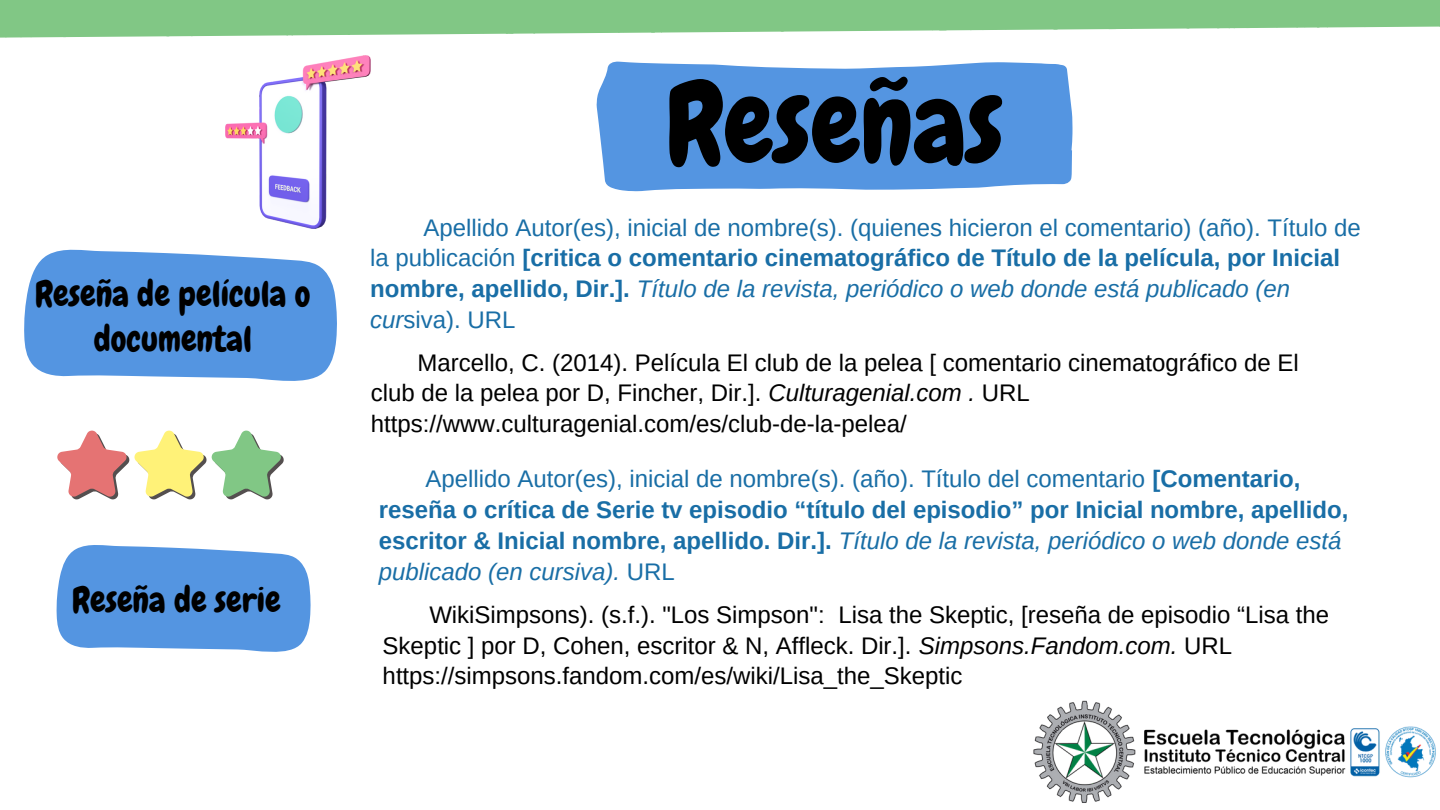
<style>
.page{position:relative;width:1440px;height:810px;background:#fff}
.page>*{position:absolute;margin:0;border:0;box-sizing:border-box;transform-origin:0 0}
.t1{font:112.5px "Chewy";color:#000}
.t2{font:35.1px/45.4px "Chewy";color:#000;text-align:center}
.t3{font:35px "Chewy";color:#000}
.t4{font:24px/30.8px "Arimo";color:#000}
.t5{font:700 24px/30.8px "Arimo";color:#196ea6}
.t6{font:24px/30.8px "Arimo";color:#196ea6}
.s1{font-weight:700}
.s2{font-style:italic}
.s3{font-weight:400}
.s4{font-weight:400;font-style:italic}
</style>
<div class="page">
<img style="left:1033px;top:700px;width:403px;height:103px">
<svg style="left:596px;top:61px;width:477px;height:131px;background:#619de3"></svg>
<svg style="left:24px;top:249px;width:313px;height:132px;background:#66a0e4"></svg>
<svg style="left:56px;top:545px;width:255px;height:107px;background:#65a0e4"></svg>
<img style="left:226px;top:56px;width:144px;height:172px">
<svg style="left:57px;top:430px;width:227px;height:70px"></svg>
<svg style="left:0;top:0;width:1440px;height:37px;background:#91ce95"></svg>
<p class="t2" style="left:35px;top:271px;width:277px">Reseña de película o documental</p>
<p class="t3" style="left:72px;top:578px;width:210px">Reseña de serie</p>
<p class="t1" style="left:666px;top:52px;width:339px">Reseñas</p>
<p class="t6" style="left:370px;top:212px;width:992px;text-indent:53px">Apellido Autor(es), inicial de nombre(s). (quienes hicieron el comentario) (año). Título de la publicación <span class="s1">[critica o comentario cinematográfico de Título de la película, por Inicial nombre, apellido, Dir.].</span> <span class="s2">Título de la revista, periódico o web donde está publicado (en cur</span>siva). URL</p>
<p class="t4" style="left:371px;top:347px;width:929px;text-indent:47px">Marcello, C. (2014). Película El club de la pelea [ comentario cinematográfico de El club de la pelea por D, Fincher, Dir.]. <span class="s2">Culturagenial.com .</span> URL https://www.culturagenial.com/es/club-de-la-pelea/</p>
<p class="t5" style="left:379px;top:464px;width:971px;text-indent:47px"><span class="s3">Apellido Autor(es), inicial de nombre(s). (año). Título del comentario</span> [Comentario, reseña o crítica de Serie tv episodio “título del episodio” por Inicial nombre, apellido, escritor &amp; Inicial nombre, apellido. Dir.]. <span class="s4">Título de la revista, periódico o web donde está publicado (en cursiva).</span> <span class="s3">URL</span></p>
<p class="t4" style="left:383px;top:599px;width:948px;text-indent:47px">WikiSimpsons). (s.f.). "Los Simpson": Lisa the Skeptic, [reseña de episodio “Lisa the<br>Skeptic ] por D, Cohen, escritor &amp; N, Affleck. Dir.]. <span class="s2">Simpsons.Fandom.com.</span> URL https://simpsons.fandom.com/es/wiki/Lisa_the_Skeptic</p>
</div>
